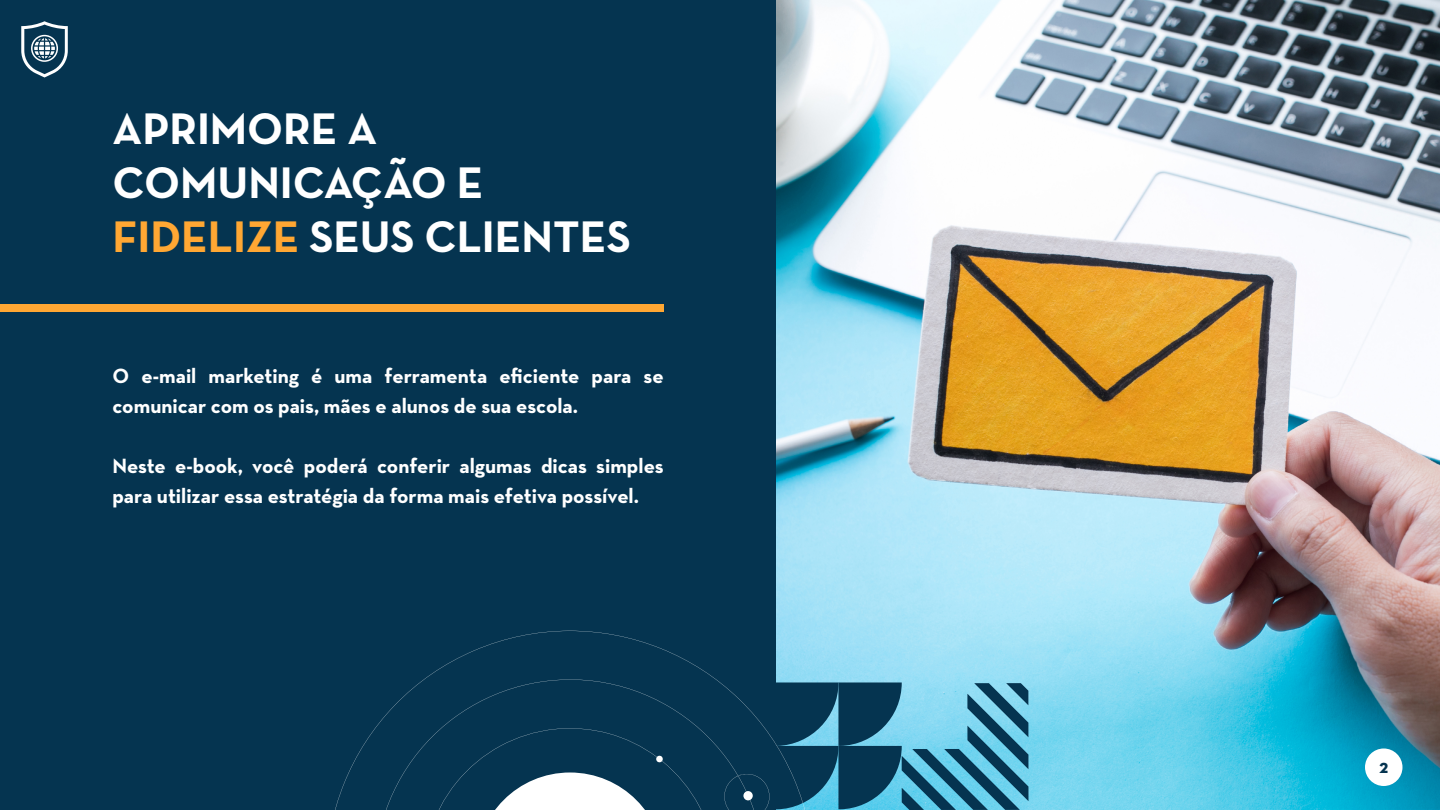
<style>
.page{position:relative;width:1440px;height:810px;background:#053450}
.page>*{position:absolute;margin:0;border:0;box-sizing:border-box;transform-origin:0 0}
.t1{font:700 45px/54px "Neutra Text";color:#fff}
.t2{font:700 21px/30px "Neutra Text";color:#fff}
.t3{font:15px "Neutra Disp Titling";color:#053450}
.s1{color:#ffa733}
</style>
<div class="page">
<div style="left:0;top:304px;width:664px;height:8px;background:#ffa733"></div>
<svg style="left:21px;top:21px;width:47px;height:57px"></svg>
<img style="left:776px;top:0;width:664px;height:810px">
<svg style="left:335px;top:631px;width:479px;height:179px"></svg>
<svg style="left:724px;top:682px;width:304px;height:128px"></svg>
<div style="left:743px;top:791px;width:10px;height:9px;background:#fff;border-radius:50%"></div>
<div style="left:1365px;top:749px;width:37px;height:37px;background:#fff;border-radius:50%"></div>
<h1 class="t1" style="left:112px;top:101px;width:520px">APRIMORE A<br>COMUNICAÇÃO E<br><span class="s1">FIDELIZE</span> SEUS CLIENTES</h1>
<p class="t2" style="left:112px;top:360px;width:553px">O e-mail marketing é uma ferramenta eficiente para se comunicar com os pais, mães e alunos de sua escola.</p>
<p class="t2" style="left:112px;top:450px;width:553px">Neste e-book, você poderá conferir algumas dicas simples para utilizar essa estratégia da forma mais efetiva possível.</p>
<p class="t3" style="left:1379px;top:758px;width:10px">2</p>
</div>
